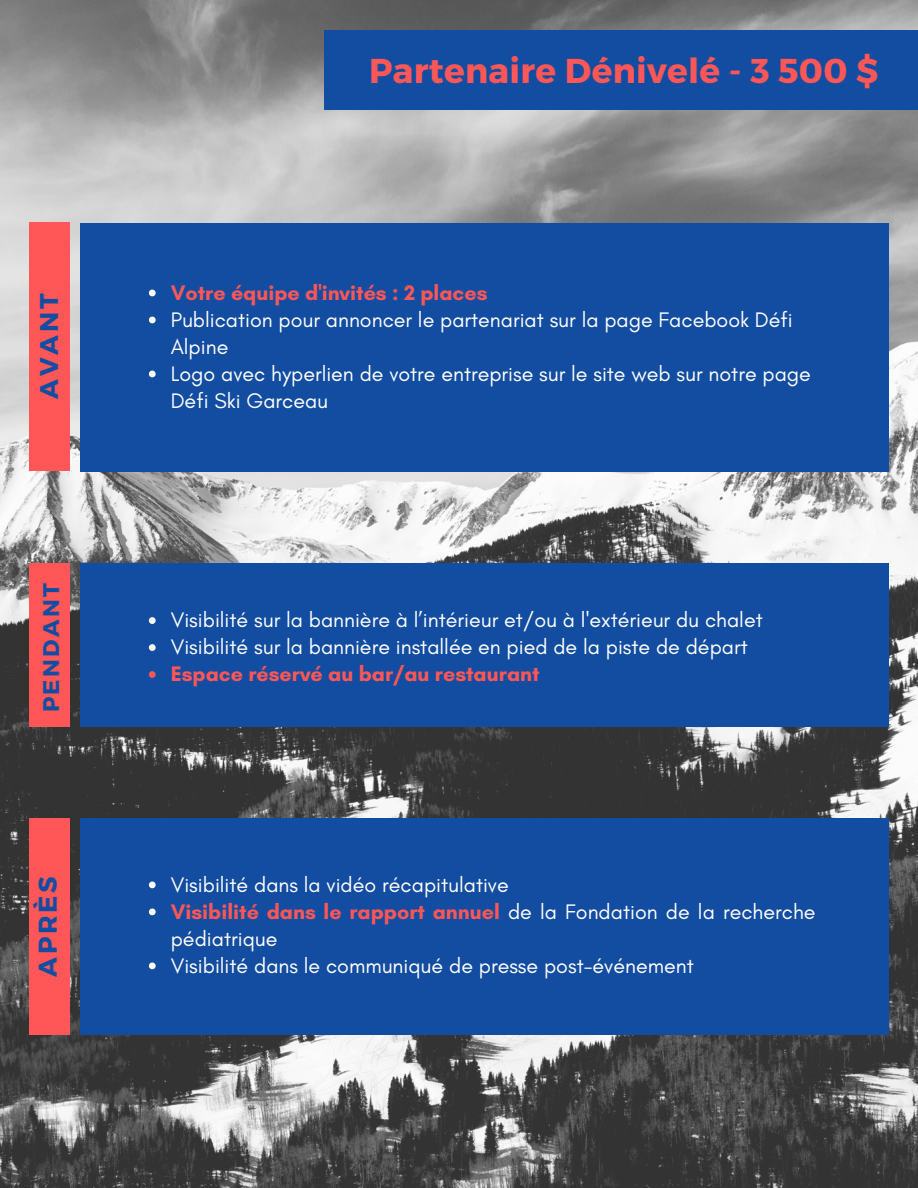
<style>
.page{position:relative;width:918px;height:1188px;background:#fff}
.page>*{position:absolute;margin:0;border:0;box-sizing:border-box;transform-origin:0 0}
.t1{font:700 34.5px "Montserrat";letter-spacing:.01em;color:#ff5757}
.t2{font:700 25.65px "Montserrat";letter-spacing:.11em;color:#124da1}
.t3{font:700 22.65px "Montserrat";letter-spacing:.11em;color:#124da1}
.t4{font:21.45px/27px "Glacial Indifference";color:#fff}
.t5{font:700 21.45px "Glacial Indifference";color:#ff5757}
.s1{font-weight:700;color:#ff5757}
</style>
<div class="page">
<img style="left:0;top:0;width:918px;height:1188px">
<div style="left:324px;top:30px;width:594px;height:80px;background:#124da1"></div>
<div style="left:80px;top:223px;width:808px;height:249px;background:#124da1"></div>
<div style="left:81px;top:563px;width:808px;height:164px;background:#124da1"></div>
<div style="left:80px;top:818px;width:808px;height:217px;background:#124da1"></div>
<div style="left:30px;top:223px;width:40px;height:248px;background:#ff5757"></div>
<div style="left:29px;top:563px;width:41px;height:164px;background:#ff5757"></div>
<div style="left:29px;top:818px;width:40px;height:217px;background:#ff5757"></div>
<svg style="left:149px;top:617px;width:7px;height:7px"></svg>
<svg style="left:149px;top:644px;width:7px;height:7px"></svg>
<svg style="left:149px;top:671px;width:7px;height:7px"></svg>
<svg style="left:149px;top:290px;width:7px;height:6px"></svg>
<svg style="left:149px;top:317px;width:7px;height:6px"></svg>
<svg style="left:149px;top:371px;width:7px;height:6px"></svg>
<svg style="left:149px;top:882px;width:7px;height:6px"></svg>
<svg style="left:149px;top:909px;width:7px;height:6px"></svg>
<svg style="left:149px;top:963px;width:7px;height:6px"></svg>
<p class="t1" style="left:369px;top:49px;width:511px">Partenaire Dénivelé - 3 500 $</p>
<p class="t2" style="left:32px;top:399px;width:107px;rotate:-90deg">AVANT</p>
<p class="t5" style="left:171px;top:279px;width:318px">Votre équipe d'invités : 2 places</p>
<p class="t4" style="left:171px;top:306px;width:624px">Publication pour annoncer le partenariat sur la page Facebook Défi<br>Alpine</p>
<p class="t4" style="left:171px;top:360px;width:642px">Logo avec hyperlien de votre entreprise sur le site web sur notre page<br>Défi Ski Garceau</p>
<p class="t3" style="left:36px;top:712px;width:131px;rotate:-90deg">PENDANT</p>
<p class="t2" style="left:31px;top:977px;width:102px;rotate:-90deg">APRÈS</p>
<p class="t4" style="left:171px;top:606px;width:594px">Visibilité sur la bannière à l’intérieur et/ou à l'extérieur du chalet</p>
<p class="t4" style="left:171px;top:633px;width:579px">Visibilité sur la bannière installée en pied de la piste de départ</p>
<p class="t5" style="left:171px;top:661px;width:370px">Espace réservé au bar/au restaurant</p>
<p class="t4" style="left:171px;top:871px;width:340px">Visibilité dans la vidéo récapitulative</p>
<p class="t4" style="left:171px;top:898px;width:646px"><span class="s1">Visibilité dans le rapport annuel</span> de la Fondation de la recherche pédiatrique</p>
<p class="t4" style="left:171px;top:952px;width:525px">Visibilité dans le communiqué de presse post-événement</p>
</div>
